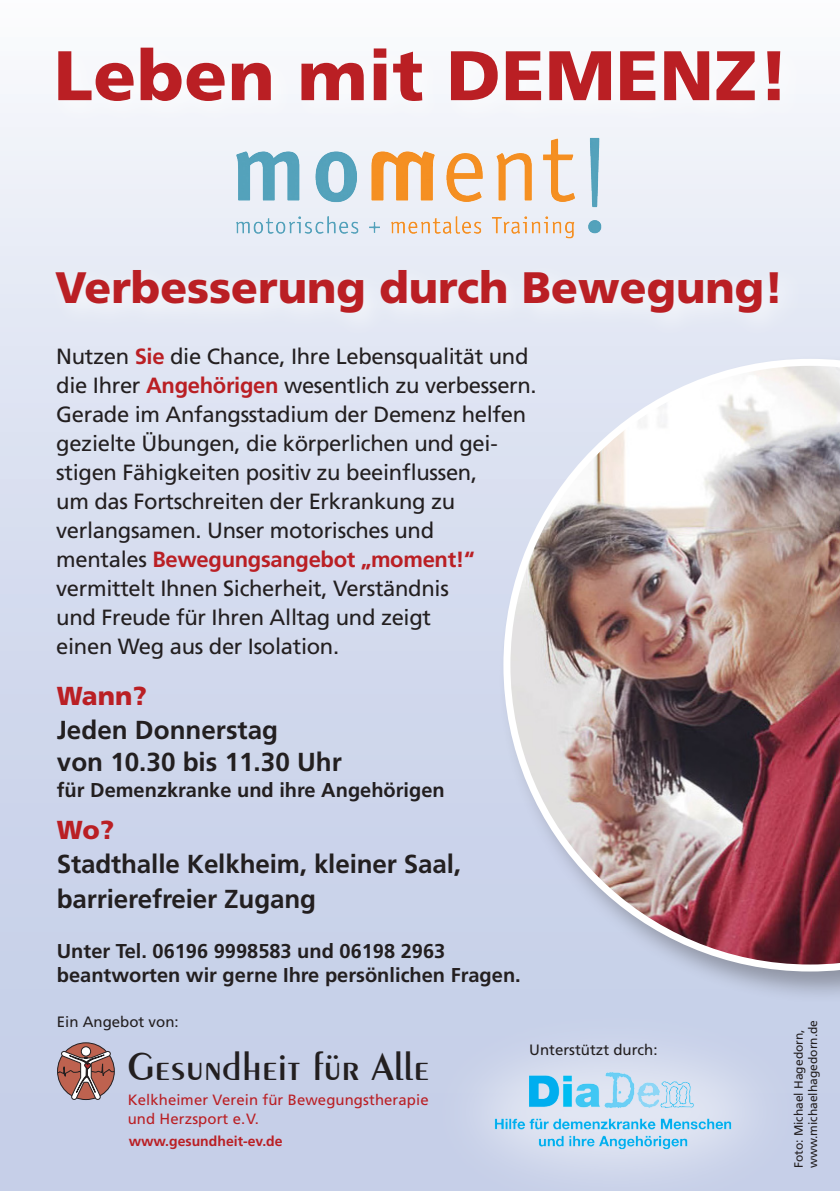
<style>
.page{position:relative;width:840px;height:1191px;background:#fff}
.page>*{position:absolute;margin:0;border:0;box-sizing:border-box;transform-origin:0 0}
.t1{font:900 70px "Frutiger";letter-spacing:.01em;color:#ba1f24}
.t2{font:900 44px "Frutiger";color:#ba1f24}
.t3{font:600 40.8px "Exotic 350 BT";color:#231f20}
.t4{font:700 26px/32px "Frutiger";letter-spacing:-.005em;color:#231f20}
.t5{font:900 26px "Frutiger";letter-spacing:-.01em;color:#ba1f24}
.t6{font:22px/29px "Frutiger";letter-spacing:-.015em;color:#231f20}
.t7{font:700 20px/24px "Frutiger";color:#231f20}
.t8{font:15px/18.8px "Frutiger";letter-spacing:.005em;color:#ba1f24}
.t9{font:15px "Frutiger";color:#231f20}
.t10{font:700 14px "Frutiger";color:#ba1f24}
.t11{font:12px/14.4px "Frutiger";color:#231f20}
.s1{font-weight:700;color:#ba1f24}
</style>
<div class="page">
<div style="left:0;top:0;width:839px;height:1191px;background:linear-gradient(to bottom,#f4f6fb,#bdc8e5)"></div>
<div style="left:47px;top:37px;width:759px;height:90px;background:#f8f9fc"></div>
<div style="left:47px;top:260px;width:757px;height:79px;background:#e7ebf5"></div>
<svg style="left:57px;top:1042px;width:57px;height:57px"></svg>
<svg style="left:81px;top:1046px;width:10px;height:10px"></svg>
<div style="left:81px;top:1046px;width:10px;height:10px;border:1px solid #231f20;border-radius:50%"></div>
<svg style="left:57px;top:1050px;width:57px;height:49px;background:#a77871"></svg>
<img style="left:215px;top:132px;width:406px;height:107px">
<div style="left:498px;top:354px;width:341px;height:650px;background:#231f20;opacity:.35"></div>
<img style="left:503px;top:359px;width:336px;height:612px">
<img style="left:383px;top:972px;width:456px;height:219px">
<h1 class="t1" style="left:54px;top:33px;width:736px">Leben mit DEMENZ!</h1>
<h2 class="t2" style="left:55px;top:261px;width:729px">Verbesserung durch Bewegung!</h2>
<p class="t6" style="left:56px;top:342px;width:481px">Nutzen <span class="s1">Sie</span> die Chance, Ihre Lebensqualität und die Ihrer <span class="s1">Angehörigen</span> wesentlich zu verbessern.<br>Gerade im Anfangsstadium der Demenz helfen gezielte Übungen, die körperlichen und gei&shy;stigen Fähigkeiten positiv zu beeinflussen,<br>um das Fortschreiten der Erkrankung zu verlangsamen. Unser motorisches und<br>mentales <span class="s1">Bewegungsangebot „moment!“ </span>vermittelt Ihnen Sicherheit, Verständnis<br>und Freude für Ihren Alltag und zeigt<br>einen Weg aus der Isolation.</p>
<p class="t5" style="left:57px;top:680px;width:92px">Wann?</p>
<p class="t4" style="left:57px;top:714px;width:286px">Jeden Donnerstag<br>von 10.30 bis 11.30 Uhr</p>
<p class="t7" style="left:57px;top:778px;width:389px">für Demenzkranke und ihre Angehörigen</p>
<p class="t5" style="left:57px;top:814px;width:59px">Wo?</p>
<p class="t4" style="left:57px;top:847px;width:405px;line-height:34.2px">Stadthalle Kelkheim, kleiner Saal, barrierefreier Zugang</p>
<p class="t7" style="left:57px;top:939px;width:465px">Unter Tel. 06196 9998583 und 06198 2963 beantworten wir gerne Ihre persönlichen Fragen.</p>
<p class="t9" style="left:57px;top:1012px;width:123px">Ein Angebot von:</p>
<h3 class="t3" style="left:127px;top:1042px;width:303px">Gesundheit für Alle</h3>
<p class="t8" style="left:128px;top:1090px;width:302px">Kelkheimer Verein für Bewegungstherapie und Herzsport e.V.</p>
<p class="t10" style="left:129px;top:1132px;width:155px">www.gesundheit-ev.de</p>
<p class="t9" style="left:529px;top:1041px;width:130px">Unterstützt durch:</p>
<p class="t11" style="left:791px;top:1168px;width:150px;rotate:-90deg">Foto: Michael Hagedorn, www.michaelhagedorn.de</p>
</div>
